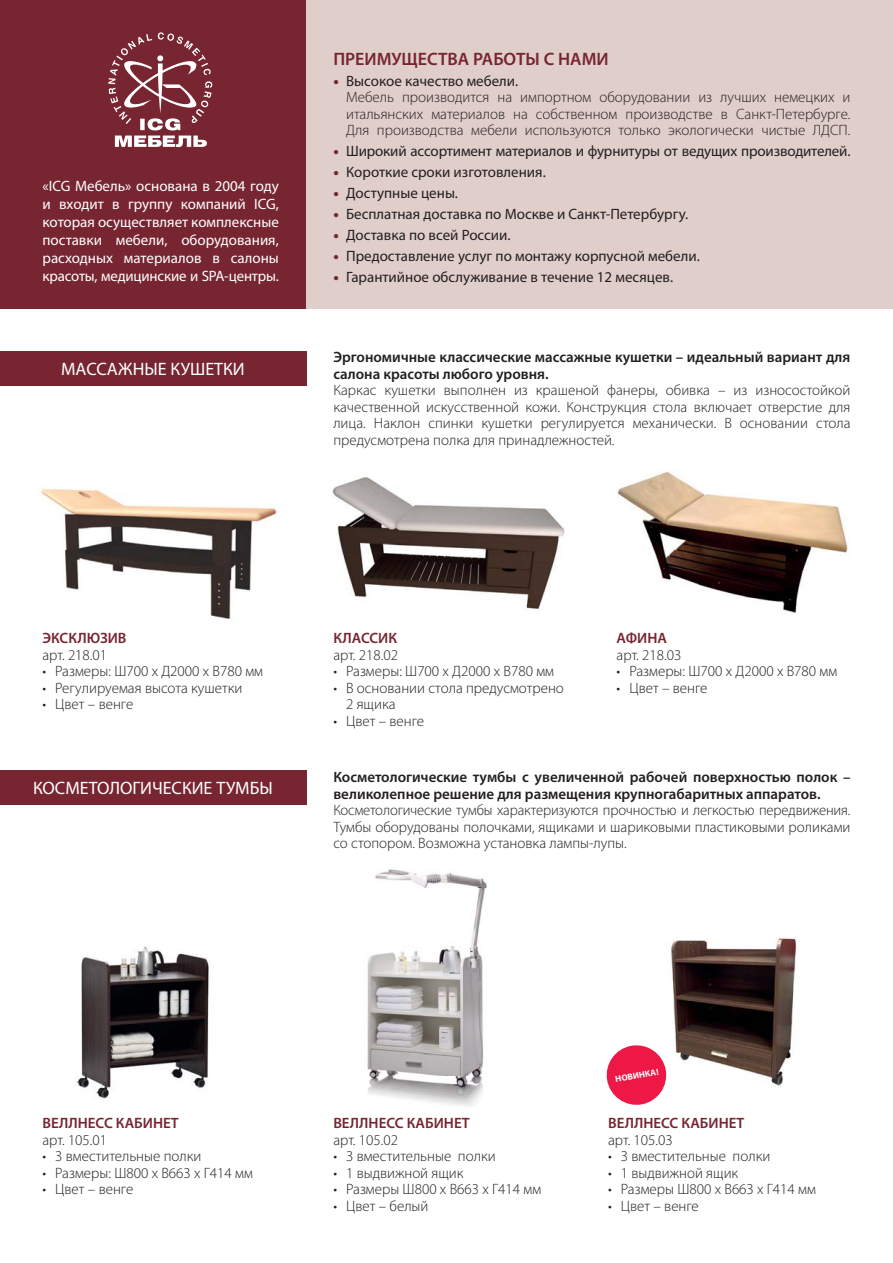
<style>
.page{position:relative;width:893px;height:1263px;background:#fff}
.page>*{position:absolute;margin:0;border:0;box-sizing:border-box;transform-origin:0 0}
.t1{font:18px "Myriad Pro";color:#fff}
.t2{font:600 18px "Myriad Pro";color:#772531}
.t3{font:300 15px/16.5px "Myriad Pro";color:#231f20}
.t4{font:15px "Myriad Pro";color:#231f20}
.t5{font:600 15px/16.5px "Myriad Pro";color:#231f20}
.t6{font:15px/18px "Myriad Pro";letter-spacing:-.01em;color:#fff;text-align:justify}
.t7{font:600 15px "Myriad Pro";color:#772531}
.t8{font:700 8.85px "Myriad Pro";color:#fff}
.s1{font-weight:900;color:#772531}
.s2{font-weight:400}
</style>
<div class="page">
<img style="left:41px;top:488px;width:236px;height:132px">
<img style="left:331px;top:477px;width:234px;height:132px">
<img style="left:617px;top:472px;width:231px;height:141px">
<img style="left:77px;top:946px;width:132px;height:153px">
<img style="left:367px;top:869px;width:120px;height:237px">
<img style="left:671px;top:937px;width:127px;height:149px">
<div style="left:0;top:0;width:306px;height:309px;background:#772531"></div>
<div style="left:0;top:351px;width:306px;height:35px;background:#772531"></div>
<div style="left:0;top:771px;width:306px;height:34px;background:#772531"></div>
<div style="left:306px;top:0;width:587px;height:309px;background:#e0cecb"></div>
<svg style="left:108px;top:32px;width:104px;height:115px"></svg>
<svg style="left:606px;top:1045px;width:61px;height:60px"></svg>
<p class="t6" style="left:42px;top:178px;width:238px">«ICG Мебель» основана в 2004 году и входит в группу компаний ICG, которая осуществляет комплексные поставки мебели, оборудования, расходных материалов в салоны красоты, медицинские и SPA-центры.</p>
<p class="t1" style="left:61px;top:362px;width:185px">МАССАЖНЫЕ КУШЕТКИ</p>
<p class="t2" style="left:333px;top:48px;width:277px">ПРЕИМУЩЕСТВА РАБОТЫ С НАМИ</p>
<p class="t3" style="left:346px;top:72px;width:506px;text-indent:-13px"><span class="s1">•</span> <span class="s2">Высокое качество мебели.<br></span>Мебель производится на импортном оборудовании из лучших немецких и итальянских материалов на собственном производстве в Санкт-Петербурге.<br>Для производства мебели используются только экологически чистые ЛДСП.</p>
<p class="t4" style="left:333px;top:145px;width:519px"><span class="s1">•</span> Широкий ассортимент материалов и фурнитуры от ведущих производителей.</p>
<p class="t4" style="left:333px;top:166px;width:214px"><span class="s1">•</span> Короткие сроки изготовления.</p>
<p class="t4" style="left:333px;top:187px;width:126px"><span class="s1">•</span> Доступные цены.</p>
<p class="t4" style="left:333px;top:208px;width:356px"><span class="s1">•</span> Бесплатная доставка по Москве и Санкт-Петербургу.</p>
<p class="t4" style="left:333px;top:229px;width:179px"><span class="s1">•</span> Доставка по всей России.</p>
<p class="t4" style="left:333px;top:250px;width:368px"><span class="s1">•</span> Предоставление услуг по монтажу корпусной мебели.</p>
<p class="t4" style="left:333px;top:271px;width:341px"><span class="s1">•</span> Гарантийное обслуживание в течение 12 месяцев.</p>
<p class="t5" style="left:333px;top:349px;width:519px">Эргономичные классические массажные кушетки – идеальный вариант для салона красоты любого уровня.</p>
<p class="t3" style="left:333px;top:382px;width:519px;text-align:justify">Каркас кушетки выполнен из крашеной фанеры, обивка – из износостойкой качественной искусственной кожи. Конструкция стола включает отверстие для лица. Наклон спинки кушетки регулируется механически. В основании стола предусмотрена полка для принадлежностей.</p>
<p class="t7" style="left:42px;top:630px;width:86px">ЭКСКЛЮЗИВ</p>
<p class="t3" style="left:42px;top:647px;width:66px">арт. 218.01</p>
<p class="t3" style="left:42px;top:663px;width:222px">• Размеры: Ш700 х Д2000 х В780 мм</p>
<p class="t3" style="left:42px;top:680px;width:201px">• Регулируемая высота кушетки</p>
<p class="t3" style="left:42px;top:696px;width:92px">• Цвет – венге</p>
<p class="t1" style="left:33px;top:781px;width:241px">КОСМЕТОЛОГИЧЕСКИЕ ТУМБЫ</p>
<p class="t7" style="left:333px;top:630px;width:65px">КЛАССИК</p>
<p class="t3" style="left:333px;top:647px;width:66px">арт. 218.02</p>
<p class="t3" style="left:333px;top:663px;width:222px">• Размеры: Ш700 х Д2000 х В780 мм</p>
<p class="t3" style="left:346px;top:680px;width:219px;text-indent:-13px">• В основании стола предусмотрено<br>2 ящика</p>
<p class="t3" style="left:333px;top:713px;width:92px">• Цвет – венге</p>
<p class="t7" style="left:616px;top:630px;width:52px">АФИНА</p>
<p class="t3" style="left:616px;top:647px;width:66px">арт. 218.03</p>
<p class="t3" style="left:616px;top:663px;width:222px">• Размеры: Ш700 х Д2000 х В780 мм</p>
<p class="t3" style="left:616px;top:680px;width:92px">• Цвет – венге</p>
<p class="t5" style="left:333px;top:769px;width:519px">Косметологические тумбы с увеличенной рабочей поверхностью полок – великолепное решение для размещения крупногабаритных аппаратов.</p>
<p class="t3" style="left:333px;top:802px;width:519px;text-align:justify">Косметологические тумбы характеризуются прочностью и легкостью передвижения.<br>Тумбы оборудованы полочками, ящиками и шариковыми пластиковыми роликами со стопором. Возможна установка лампы-лупы.</p>
<p class="t7" style="left:42px;top:1114px;width:138px">ВЕЛЛНЕСС КАБИНЕТ</p>
<p class="t3" style="left:42px;top:1131px;width:66px">арт. 105.01</p>
<p class="t3" style="left:42px;top:1148px;width:161px">• 3 вместительные полки</p>
<p class="t3" style="left:42px;top:1164px;width:212px">• Размеры: Ш800 х В663 х Г414 мм</p>
<p class="t3" style="left:42px;top:1181px;width:92px">• Цвет – венге</p>
<p class="t7" style="left:333px;top:1114px;width:138px">ВЕЛЛНЕСС КАБИНЕТ</p>
<p class="t3" style="left:333px;top:1131px;width:66px">арт. 105.02</p>
<p class="t3" style="left:333px;top:1148px;width:164px">• 3 вместительные полки</p>
<p class="t3" style="left:333px;top:1164px;width:132px">• 1 выдвижной ящик</p>
<p class="t3" style="left:333px;top:1181px;width:209px">• Размеры Ш800 х В663 х Г414 мм</p>
<p class="t3" style="left:333px;top:1197px;width:97px">• Цвет – белый</p>
<p class="t8" style="left:614px;top:1074px;width:45px;rotate:-10deg">НОВИНКА!</p>
<p class="t7" style="left:608px;top:1114px;width:138px">ВЕЛЛНЕСС КАБИНЕТ</p>
<p class="t3" style="left:608px;top:1131px;width:66px">арт. 105.03</p>
<p class="t3" style="left:608px;top:1148px;width:164px">• 3 вместительные полки</p>
<p class="t3" style="left:608px;top:1164px;width:132px">• 1 выдвижной ящик</p>
<p class="t3" style="left:608px;top:1181px;width:209px">• Размеры Ш800 х В663 х Г414 мм</p>
<p class="t3" style="left:608px;top:1197px;width:92px">• Цвет – венге</p>
</div>
